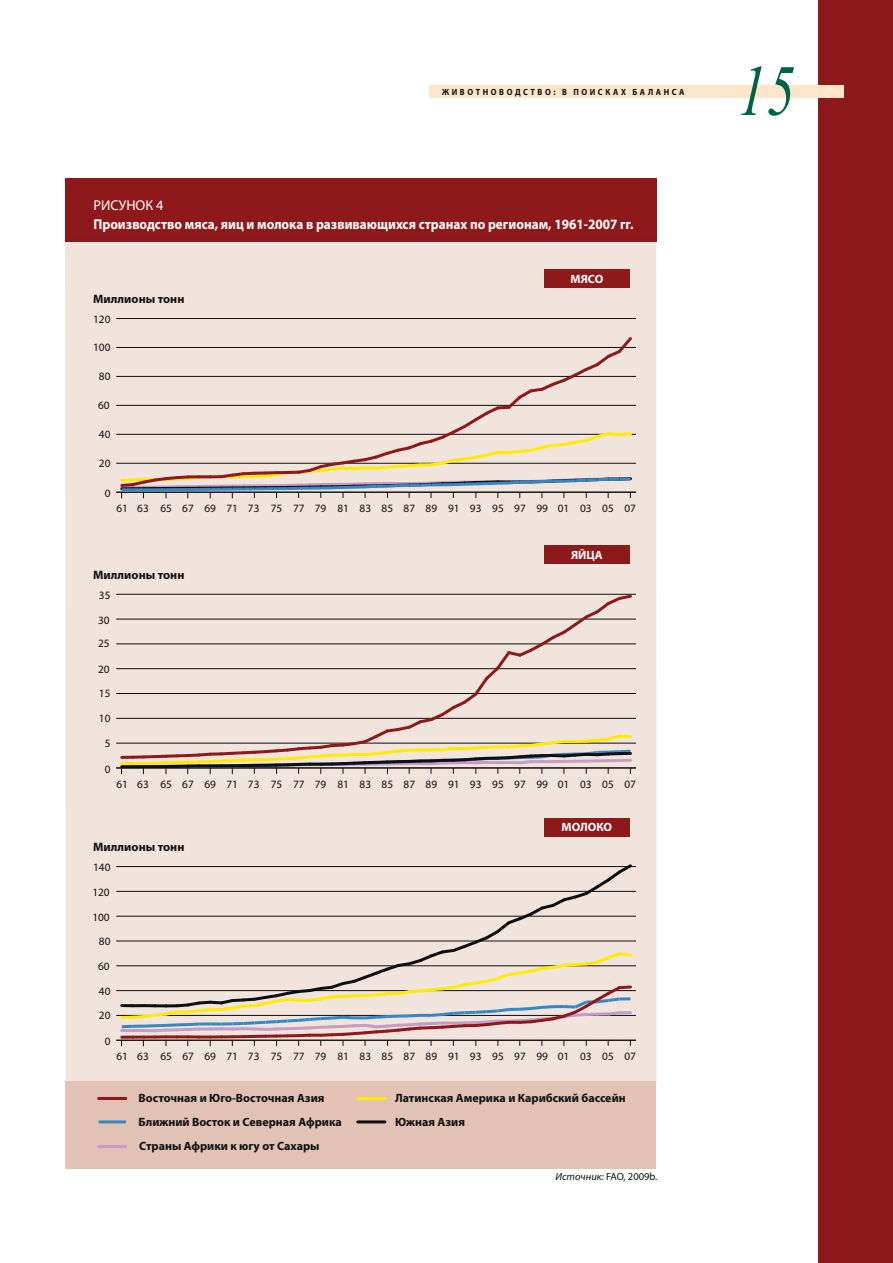
<style>
.page{position:relative;width:893px;height:1263px;background:#fff}
.page>*{position:absolute;margin:0;border:0;box-sizing:border-box;transform-origin:0 0}
.t1{font:italic 72px "Times New Roman";color:#006248;scale:.8 1}
.t2{font:700 14.25px "Myriad Pro";color:#fff;scale:.93 1}
.t3{font:14.25px "Myriad Pro";color:#fff}
.t4{font:700 12.15px "Myriad Pro";color:#0e0f11}
.t5{font:700 12px "Myriad Pro";color:#0e0f11}
.t6{font:700 12px "Myriad Pro";color:#fff}
.t7{font:11.25px/24.2px "Myriad Pro";color:#0e0f11}
.t8{font:10.5px "Myriad Pro";color:#0e0f11}
.t9{font:700 9px "Myriad Pro";letter-spacing:.315em;color:#0e0f11;scale:.9 1}
.s1{font-style:italic}
</style>
<div class="page">
<div style="left:818px;top:0;width:75px;height:1263px;background:#8e191b"></div>
<div style="left:429px;top:85px;width:415px;height:13px;background:#fde5ca"></div>
<div style="left:65px;top:179px;width:591px;height:63px;background:#8e191b"></div>
<div style="left:65px;top:242px;width:591px;height:844px;background:#f1e4dd"></div>
<div style="left:66px;top:1081px;width:590px;height:88px;background:#e1c2b4"></div>
<div style="left:544px;top:270px;width:85px;height:18px;background:#8e191b"></div>
<div style="left:544px;top:818px;width:86px;height:18px;background:#8e191b"></div>
<hr style="left:99px;top:1145px;width:27px;height:3px;background:#c59cc4">
<hr style="left:99px;top:1120px;width:27px;height:3px;background:#3588c4">
<hr style="left:99px;top:1097px;width:27px;height:3px;background:#8e191b">
<div style="left:544px;top:545px;width:86px;height:19px;background:#8e191b"></div>
<hr style="left:358px;top:1120px;width:27px;height:3px;background:#0e0f11">
<hr style="left:358px;top:1097px;width:27px;height:3px;background:#ffeb00">
<hr style="left:116px;top:492px;width:520px;height:1px;background:#0e0f11">
<hr style="left:116px;top:463px;width:520px;height:1px;background:#0e0f11">
<hr style="left:116px;top:434px;width:520px;height:1px;background:#0e0f11">
<hr style="left:116px;top:405px;width:520px;height:1px;background:#0e0f11">
<hr style="left:116px;top:376px;width:520px;height:1px;background:#0e0f11">
<hr style="left:116px;top:347px;width:520px;height:1px;background:#0e0f11">
<hr style="left:116px;top:318px;width:520px;height:1px;background:#0e0f11">
<hr style="left:116px;top:1040px;width:520px;height:1px;background:#0e0f11">
<hr style="left:116px;top:1015px;width:520px;height:1px;background:#0e0f11">
<hr style="left:116px;top:990px;width:520px;height:1px;background:#0e0f11">
<hr style="left:116px;top:966px;width:520px;height:1px;background:#0e0f11">
<hr style="left:116px;top:941px;width:520px;height:1px;background:#0e0f11">
<hr style="left:116px;top:916px;width:520px;height:1px;background:#0e0f11">
<hr style="left:116px;top:891px;width:520px;height:1px;background:#0e0f11">
<hr style="left:116px;top:866px;width:520px;height:1px;background:#0e0f11">
<hr style="left:116px;top:768px;width:520px;height:1px;background:#0e0f11">
<hr style="left:116px;top:743px;width:520px;height:1px;background:#0e0f11">
<hr style="left:116px;top:718px;width:520px;height:1px;background:#0e0f11">
<hr style="left:116px;top:693px;width:520px;height:1px;background:#0e0f11">
<hr style="left:116px;top:668px;width:520px;height:1px;background:#0e0f11">
<hr style="left:116px;top:644px;width:520px;height:1px;background:#0e0f11">
<hr style="left:116px;top:619px;width:520px;height:1px;background:#0e0f11">
<hr style="left:116px;top:594px;width:520px;height:1px;background:#0e0f11">
<svg style="left:119px;top:862px;width:515px;height:184px;background:#ddd0c8"></svg>
<svg style="left:121px;top:593px;width:513px;height:181px;background:#e0d1c8"></svg>
<svg style="left:119px;top:334px;width:516px;height:164px;background:#e1d4cb"></svg>
<p class="t9" style="left:442px;top:88px;width:271px">ЖИВОТНОВОДСТВО: В ПОИСКАХ БАЛАНСА</p>
<p class="t3" style="left:93px;top:199px;width:72px">РИСУНОК 4</p>
<p class="t2" style="left:93px;top:219px;width:582px">Производство мяса, яиц и молока в развивающихся странах по регионам, 1961-2007 гг.</p>
<p class="t4" style="left:93px;top:294px;width:93px">Миллионы тонн</p>
<p class="t7" style="left:93px;top:308px;width:19px">120</p>
<p class="t7" style="left:93px;top:336px;width:19px">100</p>
<p class="t7" style="left:99px;top:365px;width:13px">80</p>
<p class="t7" style="left:98px;top:394px;width:13px">60</p>
<p class="t7" style="left:99px;top:423px;width:13px">40</p>
<p class="t7" style="left:99px;top:452px;width:13px">20</p>
<p class="t7" style="left:105px;top:482px;width:7px">0</p>
<p class="t6" style="left:570px;top:275px;width:34px">МЯСО</p>
<p class="t7" style="left:116px;top:497px;width:521px">61 63 65 67 69 71 73 75 77 79 81 83 85 87 89 91 93 95 97 99 01 03 05 07</p>
<p class="t4" style="left:93px;top:570px;width:93px">Миллионы тонн</p>
<p class="t7" style="left:99px;top:584px;width:13px">35</p>
<p class="t7" style="left:98px;top:609px;width:13px">30</p>
<p class="t7" style="left:98px;top:632px;width:13px">25</p>
<p class="t7" style="left:98px;top:657px;width:13px">20</p>
<p class="t7" style="left:99px;top:682px;width:13px">15</p>
<p class="t7" style="left:99px;top:707px;width:13px">10</p>
<p class="t7" style="left:105px;top:732px;width:7px">5</p>
<p class="t7" style="left:105px;top:757px;width:7px">0</p>
<p class="t6" style="left:571px;top:551px;width:33px">ЯЙЦА</p>
<p class="t7" style="left:116px;top:772px;width:521px">61 63 65 67 69 71 73 75 77 79 81 83 85 87 89 91 93 95 97 99 01 03 05 07</p>
<p class="t4" style="left:93px;top:842px;width:93px">Миллионы тонн</p>
<p class="t7" style="left:93px;top:856px;width:19px">140</p>
<p class="t7" style="left:92px;top:880px;width:19px">120</p>
<p class="t7" style="left:92px;top:906px;width:19px">100</p>
<p class="t7" style="left:99px;top:930px;width:13px">80</p>
<p class="t7" style="left:98px;top:955px;width:13px">60</p>
<p class="t7" style="left:99px;top:980px;width:13px">40<br>20</p>
<p class="t7" style="left:105px;top:1030px;width:7px">0</p>
<p class="t6" style="left:562px;top:823px;width:52px">МОЛОКО</p>
<p class="t7" style="left:117px;top:1044px;width:521px">61 63 65 67 69 71 73 75 77 79 81 83 85 87 89 91 93 95 97 99 01 03 05 07</p>
<p class="t5" style="left:139px;top:1093px;width:187px">Восточная и Юго-Восточная Азия</p>
<p class="t5" style="left:395px;top:1093px;width:232px">Латинская Америка и Карибский бассейн</p>
<p class="t5" style="left:139px;top:1117px;width:205px">Ближний Восток и Северная Африка</p>
<p class="t5" style="left:395px;top:1117px;width:71px">Южная Азия</p>
<p class="t5" style="left:139px;top:1142px;width:182px">Страны Африки к югу от Сахары</p>
<p class="t8" style="left:555px;top:1172px;width:103px"><span class="s1">Источник:</span> FAO, 2009b.</p>
<h1 class="t1" style="left:737px;top:48px;width:73px">15</h1>
</div>
